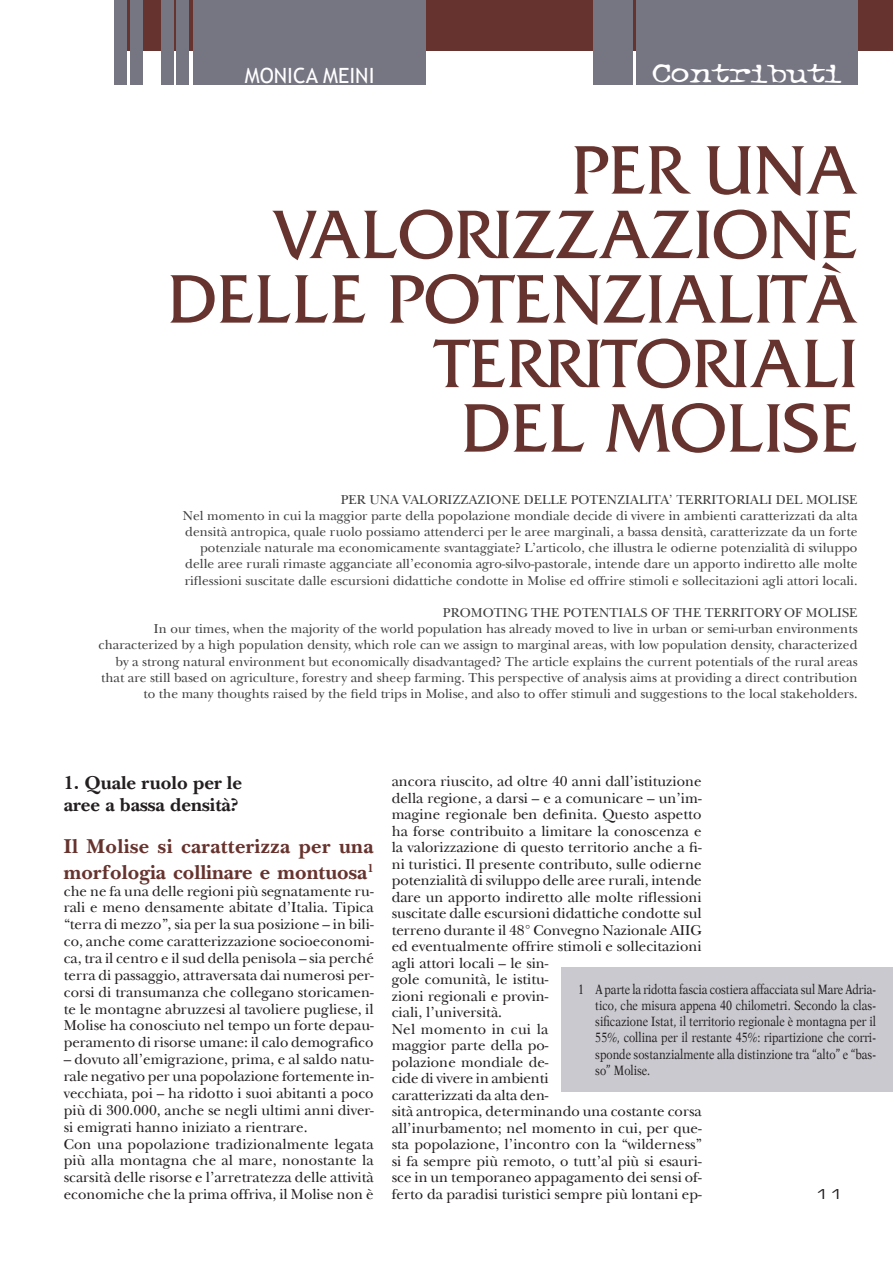
<style>
.page{position:relative;width:893px;height:1263px;background:#fff}
.page>*{position:absolute;margin:0;border:0;box-sizing:border-box;transform-origin:0 0}
.t1{font:72px/64.5px "Friz Quadrata";color:#67332e;text-align:right}
.t2{font:30px "Typewriter OS Oldstyle";color:#fff;scale:1.35 1}
.t3{font:700 21px/25.5px "New Baskerville";letter-spacing:.005em;color:#67332e}
.t4{font:21px "Trebuchet MS";color:#fff}
.t5{font:700 19.5px/21.3px "New Baskerville";color:#231f20}
.t6{font:15px/16.5px "New Baskerville";color:#231f20}
.t7{font:13.5px/16.2px "New Baskerville";color:#3f3f40;text-align:right}
.t8{font:13.5px/16.2px "New Aster";color:#231f20;text-align:justify;scale:.8 1}
.t9{font:13.5px "Eurostile Extended Two";color:#231f20;scale:1.11 1}
</style>
<div class="page">
<div style="left:117px;top:0;width:776px;height:51px;background:#67332e"></div>
<div style="left:193px;top:0;width:233px;height:85px;background:#767582"></div>
<div style="left:593px;top:0;width:40px;height:85px;background:#767582"></div>
<div style="left:130px;top:0;width:13px;height:85px;background:#767582"></div>
<div style="left:114px;top:0;width:13px;height:85px;background:#767582"></div>
<div style="left:561px;top:967px;width:332px;height:125px;background:#cac9cf"></div>
<div style="left:636px;top:0;width:221px;height:85px;background:#767582"></div>
<div style="left:161px;top:0;width:13px;height:85px;background:#767582"></div>
<div style="left:176px;top:0;width:13px;height:85px;background:#767582"></div>
<h3 class="t4" style="left:245px;top:63px;width:131px">MONICA MEINI</h3>
<h2 class="t2" style="left:652px;top:56px;width:142px">Contributi</h2>
<h1 class="t1" style="left:168px;top:137px;width:691px">PER UNA<br>VALORIZZAZIONE<br>DELLE POTENZIALITÀ<br>TERRITORIALI<br>DEL MOLISE</h1>
<p class="t7" style="left:183px;top:491px;width:676px">PER UNA VALORIZZAZIONE DELLE POTENZIALITA’ TERRITORIALI DEL MOLISE<br>Nel momento in cui la maggior parte della popolazione mondiale decide di vivere in ambienti caratterizzati da alta densità antropica, quale ruolo possiamo attenderci per le aree marginali, a bassa densità, caratterizzate da un forte potenziale naturale ma economicamente svantaggiate? L’articolo, che illustra le odierne potenzialità di sviluppo delle aree rurali rimaste agganciate all’economia agro-silvo-pastorale, intende dare un apporto indiretto alle molte riflessioni suscitate dalle escursioni didattiche condotte in Molise ed offrire stimoli e sollecitazioni agli attori locali.</p>
<p class="t7" style="left:99px;top:604px;width:760px">PROMOTING THE POTENTIALS OF THE TERRITORY OF MOLISE<br>In our times, when the majority of the world population has already moved to live in urban or semi-urban environments characterized by a high population density, which role can we assign to marginal areas, with low population density, characterized by a strong natural environment but economically disadvantaged? The article explains the current potentials of the rural areas that are still based on agriculture, forestry and sheep farming. This perspective of analysis aims at providing a direct contribution to the many thoughts raised by the field trips in Molise, and also to offer stimuli and suggestions to the local stakeholders.</p>
<h3 class="t5" style="left:64px;top:772px;width:180px">1. Quale ruolo per le aree a bassa densità?</h3>
<h3 class="t3" style="left:64px;top:833px;width:311px">Il Molise si caratterizza per una morfologia collinare e montuosa<sup>1</sup></h3>
<p class="t6" style="left:64px;top:882px;width:312px;text-align:justify">che ne fa una delle regioni più segnatamente ru&shy;rali e meno densamente abitate d’Italia. Tipica “terra di mezzo”, sia per la sua posizione – in bili&shy;co, anche come caratterizzazione socioeconomi&shy;ca, tra il centro e il sud della penisola – sia perché terra di passaggio, attraversata dai numerosi per&shy;corsi di transumanza che collegano storicamen&shy;te le montagne abruzzesi al tavoliere pugliese, il Molise ha conosciuto nel tempo un forte depau&shy;peramento di risorse umane: il calo demografico</p>
<p class="t6" style="left:64px;top:1051px;width:311px">– dovuto all’emigrazione, prima, e al saldo natu&shy;rale negativo per una popolazione fortemente in&shy;vecchiata, poi – ha ridotto i suoi abitanti a poco più di 300.000, anche se negli ultimi anni diver&shy;si emigrati hanno iniziato a rientrare.<br>Con una popolazione tradizionalmente legata più alla montagna che al mare, nonostante la scarsità delle risorse e l’arretratezza delle attività economiche che la prima offriva, il Molise non è</p>
<p class="t6" style="left:392px;top:773px;width:312px">ancora riuscito, ad oltre 40 anni dall’istituzione della regione, a darsi – e a comunicare – un’im&shy;magine regionale ben definita. Questo aspetto ha forse contribuito a limitare la conoscenza e la valorizzazione di questo territorio anche a fi&shy;ni turistici. Il presente contributo, sulle odierne potenzialità di sviluppo delle aree rurali, intende dare un apporto indiretto alle molte riflessioni suscitate dalle escursioni didattiche condotte sul terreno durante il 48° Convegno Nazionale AIIG ed eventualmente offrire stimoli e sollecitazioni agli attori locali – le sin-<br>gole comunità, le istitu-<br>zioni regionali e provin-<br>ciali, l’università.<br>Nel momento in cui la<br>maggior parte della po-<br>polazione mondiale de-<br>cide di vivere in ambienti<br>caratterizzati da alta den-<br>sità antropica, determinando una costante corsa all’inurbamento; nel momento in cui, per que&shy;sta popolazione, l’incontro con la “wilderness” si fa sempre più remoto, o tutt’al più si esauri&shy;sce in un temporaneo appagamento dei sensi of&shy;ferto da paradisi turistici sempre più lontani ep-</p>
<p class="t8" style="left:595px;top:981px;width:352px;text-indent:-17px">1 A parte la ridotta fascia costiera affacciata sul Mare Adria&shy;tico, che misura appena 40 chilometri. Secondo la clas&shy;sificazione Istat, il territorio regionale è montagna per il 55%, collina per il restante 45%: ripartizione che corri&shy;sponde sostanzialmente alla distinzione tra “alto” e “bas&shy;so” Molise.</p>
<p class="t9" style="left:815px;top:1185px;width:28px">11</p>
</div>
